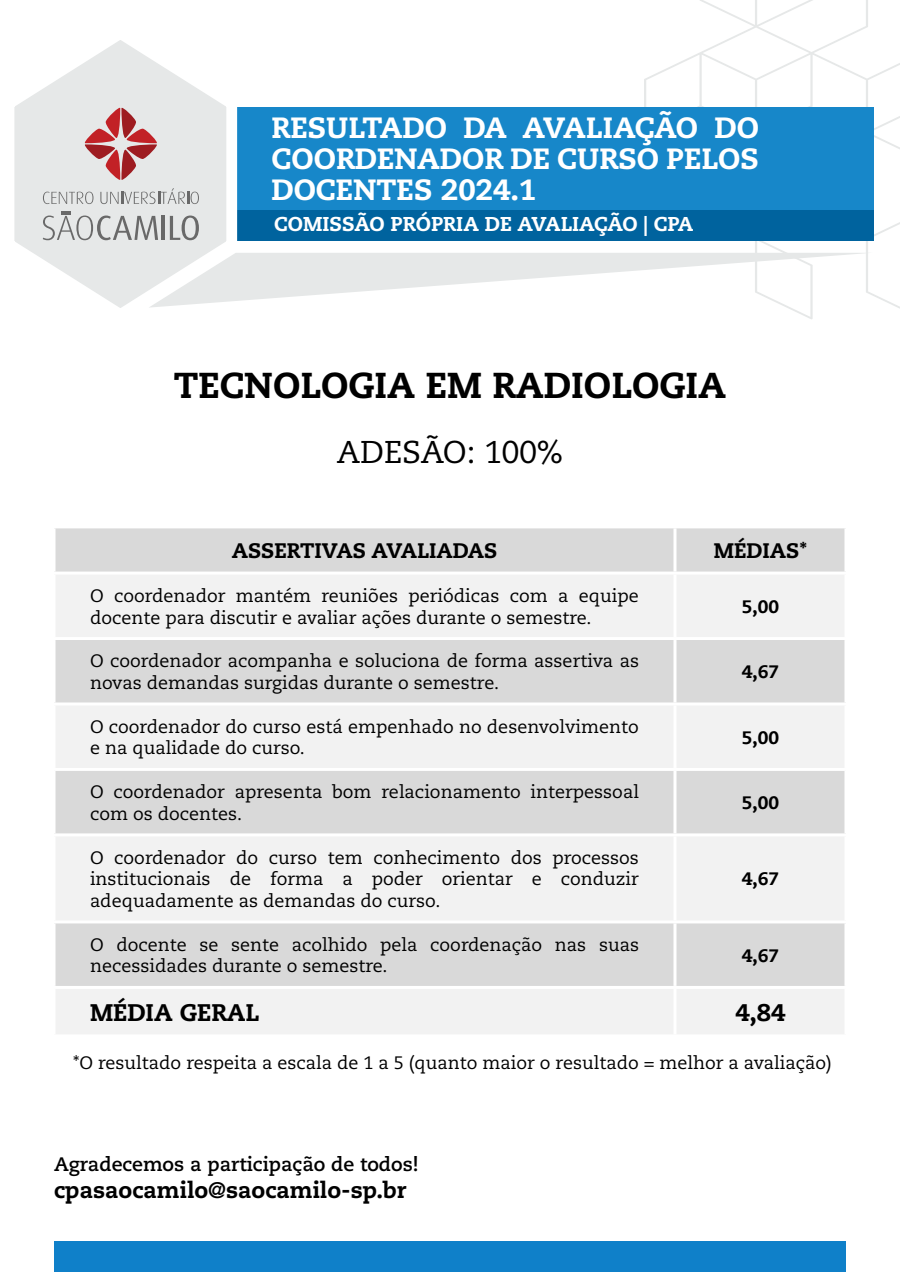
<style>
.page{position:relative;width:900px;height:1272px;background:#fff}
.page>*{position:absolute;margin:0;border:0;box-sizing:border-box;transform-origin:0 0}
.t1{font:800 36px "Caecilia LT Std";color:#000}
.t2{font:31.5px "Caecilia LT Std";color:#000}
.t3{font:800 29.25px/30.8px "Caecilia LT Std";color:#fff;text-align:justify}
.t4{font:800 24px "Caecilia LT Std";color:#000}
.t5{font:800 22.5px "Caecilia LT Std";color:#000}
.t6{font:800 21px "Caecilia LT Std";color:#000}
.t7{font:800 20.1px "Caecilia LT Std";color:#fff}
.t8{font:700 19.5px "Caecilia LT Std";color:#000}
.t9{font:18px/21.6px "Caecilia LT Std";color:#000}
.t10{font:800 18px "Caecilia LT Std";color:#000}
</style>
<div class="page">
<div style="left:54px;top:1241px;width:792px;height:31px;background:#0f80c9"></div>
<svg style="left:589px;top:0;width:311px;height:319px"></svg>
<div style="left:120px;top:107px;width:754px;height:107px;background:#1787c9"></div>
<div style="left:206px;top:210px;width:668px;height:30px;background:#00639e"></div>
<svg style="left:14px;top:40px;width:229px;height:268px"></svg>
<svg style="left:43px;top:211px;width:115px;height:29px;background:#c7c9c9"></svg>
<hr style="left:162px;top:216px;width:3px;height:24px;background:#696969">
<svg style="left:170px;top:215px;width:29px;height:25px"></svg>
<svg style="left:43px;top:105px;width:156px;height:99px;background:#dac8c8"></svg>
<svg style="left:149px;top:253px;width:724px;height:55px"></svg>
<div style="left:56px;top:528px;width:788px;height:43px;background:#d9d9d9"></div>
<svg style="left:56px;top:575px;width:788px;height:459px;fill:#f2f2f2"></svg>
<svg style="left:55px;top:528px;width:1px;height:43px"></svg>
<hr style="left:674px;top:528px;width:2px;height:43px;background:#fff">
<svg style="left:844px;top:528px;width:1px;height:43px"></svg>
<svg style="left:55px;top:640px;width:1px;height:62px"></svg>
<hr style="left:674px;top:640px;width:2px;height:62px;background:#fff">
<svg style="left:844px;top:640px;width:1px;height:62px"></svg>
<svg style="left:55px;top:771px;width:1px;height:62px"></svg>
<hr style="left:674px;top:771px;width:2px;height:62px;background:#fff">
<svg style="left:844px;top:771px;width:1px;height:62px"></svg>
<svg style="left:55px;top:923px;width:1px;height:63px"></svg>
<hr style="left:674px;top:923px;width:2px;height:63px;background:#fff">
<svg style="left:844px;top:923px;width:1px;height:63px"></svg>
<hr style="left:52px;top:637px;width:623px;height:3px;background:#fff">
<hr style="left:674px;top:574px;width:2px;height:63px;background:#fff">
<hr style="left:675px;top:637px;width:173px;height:3px;background:#fff">
<hr style="left:52px;top:702px;width:623px;height:3px;background:#fff">
<hr style="left:52px;top:768px;width:623px;height:3px;background:#fff">
<hr style="left:675px;top:702px;width:173px;height:3px;background:#fff">
<hr style="left:674px;top:705px;width:2px;height:63px;background:#fff">
<hr style="left:675px;top:768px;width:173px;height:3px;background:#fff">
<hr style="left:52px;top:833px;width:623px;height:3px;background:#fff">
<hr style="left:52px;top:920px;width:623px;height:3px;background:#fff">
<hr style="left:675px;top:833px;width:173px;height:3px;background:#fff">
<hr style="left:674px;top:836px;width:2px;height:84px;background:#fff">
<hr style="left:675px;top:920px;width:173px;height:3px;background:#fff">
<hr style="left:52px;top:986px;width:623px;height:3px;background:#fff">
<hr style="left:675px;top:986px;width:173px;height:3px;background:#fff">
<hr style="left:674px;top:989px;width:2px;height:45px;background:#fff">
<h3 class="t3" style="left:271px;top:113px;width:489px">RESULTADO DA AVALIAÇÃO DO COORDENADOR DE CURSO PELOS DOCENTES 2024.1</h3>
<p class="t7" style="left:274px;top:212px;width:421px">COMISSÃO PRÓPRIA DE AVALIAÇÃO | CPA</p>
<h1 class="t1" style="left:174px;top:363px;width:554px">TECNOLOGIA EM RADIOLOGIA</h1>
<h2 class="t2" style="left:337px;top:434px;width:228px">ADESÃO: 100%</h2>
<p class="t6" style="left:232px;top:538px;width:267px">ASSERTIVAS AVALIADAS</p>
<p class="t6" style="left:714px;top:538px;width:95px">MÉDIAS*</p>
<p class="t9" style="left:90px;top:585px;width:550px">O coordenador mantém reuniões periódicas com a equipe docente para discutir e avaliar ações durante o semestre.</p>
<p class="t10" style="left:742px;top:595px;width:39px">5,00</p>
<p class="t9" style="left:90px;top:650px;width:551px">O coordenador acompanha e soluciona de forma assertiva as novas demandas surgidas durante o semestre.</p>
<p class="t10" style="left:742px;top:661px;width:39px">4,67</p>
<p class="t9" style="left:90px;top:716px;width:550px">O coordenador do curso está empenhado no desenvolvimento e na qualidade do curso.</p>
<p class="t10" style="left:742px;top:726px;width:39px">5,00</p>
<p class="t9" style="left:90px;top:781px;width:551px">O coordenador apresenta bom relacionamento interpessoal com os docentes.</p>
<p class="t10" style="left:742px;top:791px;width:39px">5,00</p>
<p class="t9" style="left:90px;top:847px;width:550px;text-align:justify">O coordenador do curso tem conhecimento dos processos institucionais de forma a poder orientar e conduzir adequadamente as demandas do curso.</p>
<p class="t10" style="left:742px;top:868px;width:39px">4,67</p>
<p class="t9" style="left:90px;top:934px;width:551px">O docente se sente acolhido pela coordenação nas suas necessidades durante o semestre.</p>
<p class="t10" style="left:742px;top:944px;width:39px">4,67</p>
<h3 class="t4" style="left:90px;top:997px;width:171px">MÉDIA GERAL</h3>
<h3 class="t4" style="left:736px;top:997px;width:51px">4,84</h3>
<p class="t9" style="left:73px;top:1052px;width:760px">*O resultado respeita a escala de 1 a 5 (quanto maior o resultado = melhor a avaliação)</p>
<p class="t8" style="left:54px;top:1153px;width:366px">Agradecemos a participação de todos!</p>
<p class="t5" style="left:54px;top:1176px;width:354px">cpasaocamilo@saocamilo-sp.br</p>
</div>
